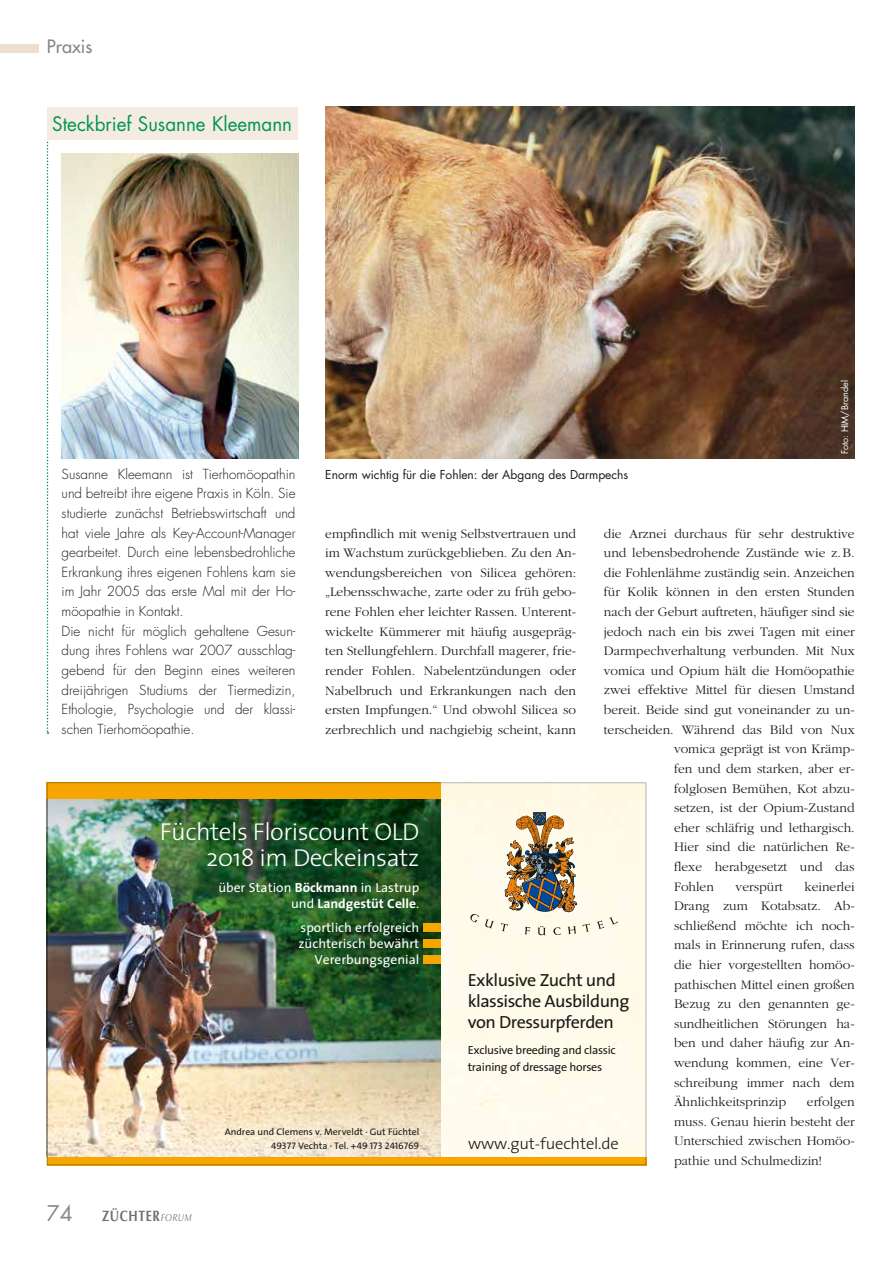
<style>
.page{position:relative;width:893px;height:1263px;background:#fff}
.page>*{position:absolute;margin:0;border:0;box-sizing:border-box;transform-origin:0 0}
.t1{font:300 24.45px/25.8px "The Sans";letter-spacing:-.02em;color:#fff;text-align:right}
.t2{font:21px "Futura Std";color:#878786}
.t3{font:19.5px "Futura Std";color:#00964e;scale:.96 1}
.t4{font:500 18px "Futura Std";color:#878786}
.t5{font:17.55px/21.3px "The Sans";letter-spacing:-.03em;color:#1a1a18}
.t6{font:300 16.2px "The Sans";letter-spacing:-.01em;color:#1a1a18}
.t7{font:700 15px "Optima LT Std";letter-spacing:.05em;color:#6f6f6e;scale:.8 1}
.t8{font:300 13.5px/19.6px "ITC Garamond Std";color:#1a1a18;text-align:justify}
.t9{font:300 13.5px/19.6px "Futura Std";color:#1a1a18}
.t10{font:13.2px/16.2px "The Sans";color:#fff;text-align:right}
.t11{font:12px "Futura Std";color:#1a1a18}
.t12{font:11.7px/17px "The Sans";letter-spacing:-.025em;color:#1a1a18}
.t13{font:9.6px "The Sans";color:#1a1a18}
.t14{font:9.6px "The Sans Caps";letter-spacing:-.01em;color:#1a1a18}
.t15{font:9px "Futura Std";color:#fff}
.s1{font-weight:700}
.s2{font-family:"The Sans"}
.s3{font-weight:400;font-style:italic;font-size:10.2px}
</style>
<div class="page">
<div style="left:0;top:45px;width:38px;height:8px;background:#eddfcf"></div>
<img style="left:325px;top:106px;width:530px;height:353px">
<img style="left:47px;top:799px;width:394px;height:358px">
<div style="left:424px;top:923px;width:17px;height:9px;background:#f7a600"></div>
<div style="left:424px;top:939px;width:17px;height:9px;background:#f7a600"></div>
<div style="left:424px;top:955px;width:17px;height:9px;background:#f7a600"></div>
<img style="left:441px;top:782px;width:205px;height:375px">
<svg style="left:47px;top:782px;width:394px;height:17px"></svg>
<svg style="left:47px;top:1157px;width:599px;height:8px"></svg>
<svg style="left:47px;top:140px;width:2px;height:594px"></svg>
<div style="left:47px;top:107px;width:251px;height:33px;background:#f4ece2"></div>
<img style="left:62px;top:153px;width:237px;height:306px">
<h3 class="t4" style="left:47px;top:35px;width:47px">Praxis</h3>
<h3 class="t3" style="left:52px;top:112px;width:251px">Steckbrief Susanne Kleemann</h3>
<p class="t15" style="left:839px;top:454px;width:75px;rotate:-90deg">Foto: HIM/Brandel</p>
<p class="t9" style="left:62px;top:464px;width:235px">Susanne Kleemann ist Tierhomöopathin und betreibt ihre eigene Praxis in Köln. Sie studierte zunächst Betriebswirtschaft und hat viele Jahre als Key-Account-Manager gearbeitet. Durch eine lebensbedrohliche Erkrankung ihres eigenen Fohlens kam sie im Jahr 2005 das erste Mal mit der Ho&shy;möopathie in Kontakt.<br>Die nicht für möglich gehaltene Gesun&shy;dung ihres Fohlens war 2007 ausschlag&shy;gebend für den Beginn eines weiteren dreijährigen Studiums der Tiermedizin, Ethologie, Psychologie und der klassi&shy;schen Tierhomöopathie.</p>
<p class="t11" style="left:325px;top:467px;width:305px">Enorm wichtig für die Fohlen: der Abgang des Darmpechs</p>
<p class="t8" style="left:325px;top:524px;width:252px">empfindlich mit wenig Selbstvertrauen und im Wachstum zurückgeblieben. Zu den An&shy;wendungsbereichen von Silicea gehören: „Lebensschwache, zarte oder zu früh gebo&shy;rene Fohlen eher leichter Rassen. Unterent&shy;wickelte Kümmerer mit häufig ausgepräg&shy;ten Stellungfehlern. Durchfall magerer, frie&shy;render Fohlen. Nabelentzündungen oder Nabelbruch und Erkrankungen nach den ersten Impfungen.“ Und obwohl Silicea so zerbrechlich und nachgiebig scheint, kann</p>
<p class="t8" style="left:604px;top:524px;width:252px">die Arznei durchaus für sehr destruktive</p>
<p class="t8" style="left:604px;top:543px;width:252px">und lebensbedrohende Zustände wie z.B.</p>
<p class="t8" style="left:604px;top:563px;width:252px">die Fohlenlähme zuständig sein. Anzeichen</p>
<p class="t8" style="left:604px;top:583px;width:252px">für Kolik können in den ersten Stunden</p>
<p class="t8" style="left:604px;top:602px;width:252px">nach der Geburt auftreten, häufiger sind sie</p>
<p class="t8" style="left:604px;top:622px;width:252px">jedoch nach ein bis zwei Tagen mit einer</p>
<p class="t8" style="left:604px;top:641px;width:252px">Darmpechverhaltung verbunden. Mit Nux</p>
<p class="t8" style="left:604px;top:661px;width:252px">vomica und Opium hält die Homöopathie</p>
<p class="t8" style="left:604px;top:681px;width:252px">zwei effektive Mittel für diesen Umstand</p>
<p class="t8" style="left:604px;top:700px;width:252px">bereit. Beide sind gut voneinander zu un-</p>
<p class="t8" style="left:604px;top:720px;width:252px">terscheiden. Während das Bild von Nux</p>
<p class="t8" style="left:674px;top:739px;width:182px">vomica geprägt ist von Krämp-</p>
<p class="t8" style="left:674px;top:759px;width:182px">fen und dem starken, aber er-</p>
<p class="t8" style="left:674px;top:779px;width:182px">folglosen Bemühen, Kot abzu-</p>
<p class="t8" style="left:674px;top:798px;width:182px">setzen, ist der Opium-Zustand</p>
<p class="t8" style="left:674px;top:818px;width:182px">eher schläfrig und lethargisch.</p>
<p class="t8" style="left:674px;top:837px;width:182px">Hier sind die natürlichen Re-</p>
<p class="t8" style="left:674px;top:857px;width:182px">flexe herabgesetzt und das</p>
<p class="t8" style="left:674px;top:877px;width:41px">Fohlen</p>
<p class="t8" style="left:736px;top:877px;width:49px">verspürt</p>
<h1 class="t1" style="left:160px;top:818px;width:261px">Füchtels Floriscount OLD<br>2018 im Deckeinsatz</h1>
<p class="t8" style="left:674px;top:877px;width:182px;text-indent:130px">keinerlei Drang zum Kotabsatz. Ab&shy;schließend möchte ich noch&shy;mals in Erinnerung rufen, dass die hier vorgestellten homöo&shy;pathischen Mittel einen großen Bezug zu den genannten ge&shy;sundheitlichen Störungen ha&shy;ben und daher häufig zur An&shy;wendung kommen, eine Ver&shy;schreibung immer nach dem Ähnlichkeitsprinzip</p>
<p class="t10" style="left:218px;top:879px;width:202px">über Station <span class="s1">Böckmann</span> in Lastrup und <span class="s1">Landgestüt Celle</span>.</p>
<p class="t10" style="left:299px;top:918px;width:122px">sportlich erfolgreich züchterisch bewährt<br>Vererbungsgenial</p>
<p class="t5" style="left:468px;top:968px;width:163px">Exklusive Zucht und klassische Ausbildung von Dressurpferden</p>
<p class="t12" style="left:468px;top:1041px;width:150px">Exclusive breeding and classic training of dressage horses</p>
<p class="t8" style="left:674px;top:1092px;width:182px;text-indent:133px">erfolgen muss. Genau hierin besteht der Unterschied zwischen Homöo&shy;pathie und Schulmedizin!</p>
<p class="t13" style="left:225px;top:1124px;width:196px">Andrea und Clemens v. Merveldt · Gut Füchtel</p>
<p class="t14" style="left:271px;top:1137px;width:150px">49377 <span class="s2">Vechta · Tel. +</span>49 173 2416769</p>
<p class="t6" style="left:468px;top:1130px;width:152px">www.gut-fuechtel.de</p>
<h2 class="t2" style="left:47px;top:1200px;width:27px">74</h2>
<p class="t7" style="left:102px;top:1207px;width:114px">ZÜCHTER<span class="s3">FORUM</span></p>
</div>
